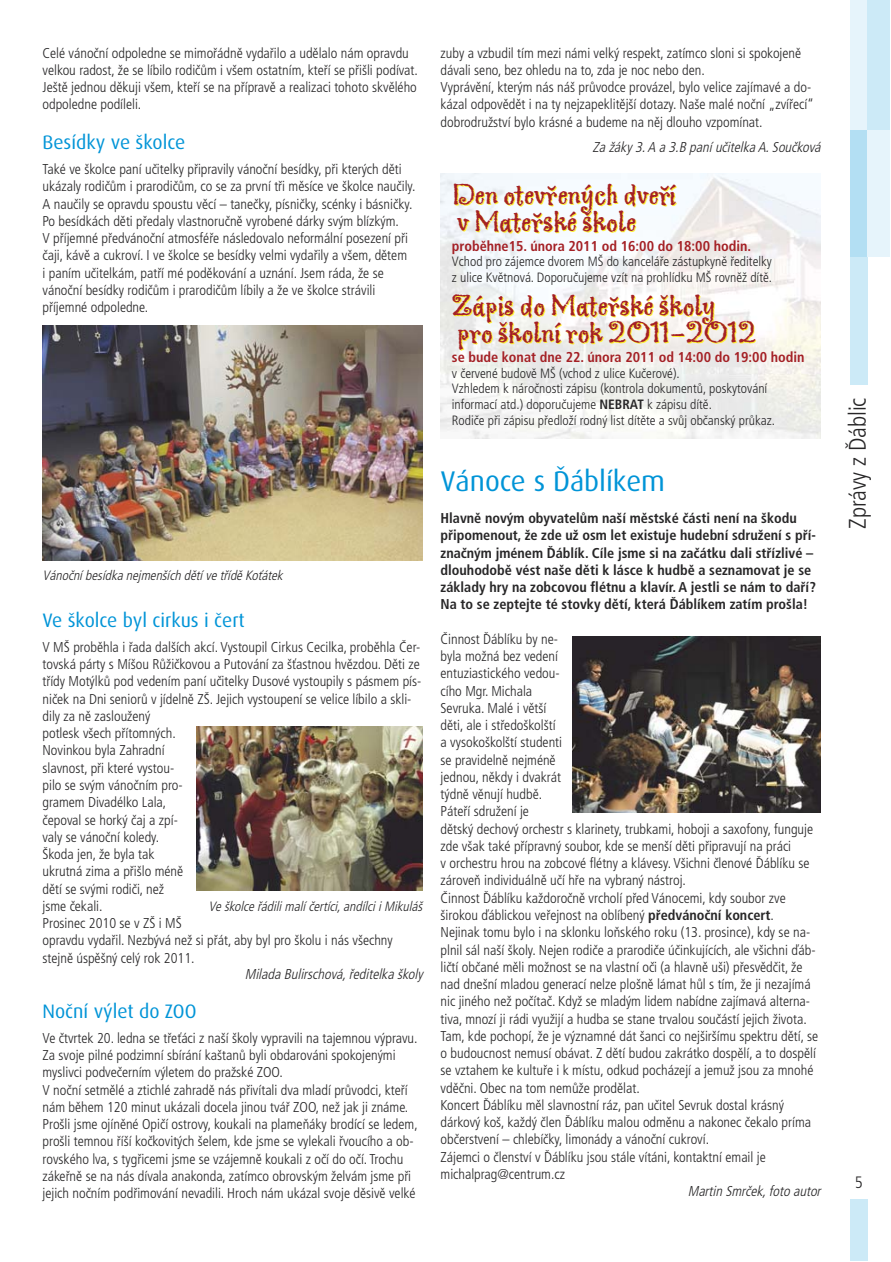
<style>
.page{position:relative;width:891px;height:1262px;background:#fff}
.page>*{position:absolute;margin:0;border:0;box-sizing:border-box;transform-origin:0 0}
.t1{font:31.5px/27px "Greymantle MVB";color:#a42025}
.t2{font:28.5px "Dax CE";color:#0094d7}
.t3{font:300 condensed 24px "Frutiger CE";color:#272627}
.t4{font:19.5px "Dax CE";color:#0094d7}
.t5{font:300 condensed 16.5px "Frutiger CE";color:#272627}
.t6{font:300 condensed 14.25px/17.2px "Frutiger CE";color:#272627}
.t7{font:700 condensed 14.25px/17.2px "Frutiger CE";color:#272627}
.t8{font:italic 300 condensed 14.25px "Frutiger CE";color:#272627}
.t9{font:700 condensed 14.25px "Frutiger CE";color:#a42025}
.t10{font:300 condensed 13.5px/15.8px "Frutiger CE";color:#272627}
.t11{font:italic 300 condensed 13.5px "Frutiger CE";color:#272627}
.s1{font-weight:700}
</style>
<div class="page">
<img style="left:440px;top:173px;width:381px;height:266px">
<div style="left:850px;top:128px;width:17px;height:129px;background:#b3dff3"></div>
<div style="left:867px;top:128px;width:23px;height:129px;background:#e6f4fb"></div>
<div style="left:850px;top:0;width:17px;height:130px;background:#e6f4fb"></div>
<div style="left:867px;top:0;width:23px;height:130px;background:#cceaf7"></div>
<div style="left:850px;top:257px;width:17px;height:128px;background:#cceaf7"></div>
<div style="left:850px;top:1199px;width:17px;height:61px;background:#cceaf7"></div>
<img style="left:43px;top:326px;width:379px;height:234px">
<img style="left:196px;top:726px;width:226px;height:164px">
<img style="left:573px;top:636px;width:248px;height:176px">
<p class="t6" style="left:43px;top:45px;width:377px">Celé vánoční odpoledne se mimořádně vydařilo a udělalo nám opravdu velkou radost, že se líbilo rodičům i všem ostatním, kteří se přišli podívat.<br>Ještě jednou děkuji všem, kteří se na přípravě a realizaci tohoto skvělého odpoledne podíleli.</p>
<h3 class="t4" style="left:43px;top:134px;width:144px">Besídky ve školce</h3>
<p class="t6" style="left:43px;top:162px;width:375px">Také ve školce paní učitelky připravily vánoční besídky, při kterých děti ukázaly rodičům i prarodičům, co se za první tři měsíce ve školce naučily.<br>A naučily se opravdu spoustu věcí – tanečky, písničky, scénky i básničky.<br>Po besídkách děti předaly vlastnoručně vyrobené dárky svým blízkým.<br>V příjemné předvánoční atmosféře následovalo neformální posezení při čaji, kávě a cukroví. I ve školce se besídky velmi vydařily a všem, dětem<br>i paním učitelkám, patří mé poděkování a uznání. Jsem ráda, že se vánoční besídky rodičům i prarodičům líbily a že ve školce strávili příjemné odpoledne.</p>
<p class="t11" style="left:43px;top:570px;width:244px">Vánoční besídka nej menších dětí ve třídě Koťátek</p>
<h3 class="t4" style="left:43px;top:612px;width:204px">Ve školce byl cirkus i čert</h3>
<p class="t6" style="left:43px;top:639px;width:380px">V MŠ proběhla i řada dalších akcí. Vystoupil Cirkus Cecilka, proběhla Čer&shy;tovská párty s Míšou Růžičkovou a Putování za šťastnou hvězdou. Děti ze třídy Motýlků pod vedením paní učitelky Dusové vystoupily s pásmem pís&shy;niček na Dni seniorů v jídelně ZŠ. Jejich vystoupení se velice líbilo a skli&shy;dily za ně zasloužený<br>potlesk všech přítomných.<br>Novinkou byla Zahradní<br>slavnost, při které vystou-<br>pilo se svým vánočním pro-<br>gramem Divadélko Lala,<br>čepoval se horký čaj a zpí-<br>valy se vánoční koledy.<br>Škoda jen, že byla tak<br>ukrutná zima a přišlo méně<br>dětí se svými rodiči, než<br>jsme čekali.<br>Prosinec 2010 se v ZŠ i MŠ<br>opravdu vydařil. Nezbývá než si přát, aby byl pro školu i nás všechny stejně úspěšný celý rok 2011.</p>
<p class="t8" style="left:245px;top:968px;width:182px">Milada Bulirschová,ředitelka školy</p>
<h3 class="t4" style="left:43px;top:1003px;width:155px">Noční výlet do ZOO</h3>
<p class="t6" style="left:43px;top:1030px;width:377px">Ve čtvrtek 20. ledna se třeťáci z naší školy vypravili na tajemnou výpravu.<br>Za svoje pilné podzimní sbírání kaštanů byli obdarováni spokojenými myslivci podvečerním výletem do pražské ZOO.<br>V noční setmělé a ztichlé zahradě nás přivítali dva mladí průvodci, kteří nám během 120 minut ukázali docela jinou tvář ZOO, než jak ji známe.<br>Prošli jsme ojíněné Opičí ostrovy, koukali na plameňáky brodící se ledem, prošli temnou říší kočkovitých šelem, kde jsme se vylekali řvoucího a ob&shy;rovského lva, s tygřicemi jsme se vzájemně koukali z očí do očí. Trochu zákeřně se na nás dívala anakonda, zatímco obrovským želvám jsme při jejich nočním podřimování nevadili. Hroch nám ukázal svoje děsivě velké</p>
<p class="t11" style="left:209px;top:901px;width:218px">Ve školce řádilimalí čertíci,andílciiMikuláš</p>
<p class="t6" style="left:441px;top:45px;width:375px">zuby a vzbudil tím mezi námi velký respekt, zatímco sloni si spokojeně dávali seno, bez ohledu na to, zda je noc nebo den.<br>Vyprávění, kterým nás náš průvodce provázel, bylo velice zajímavé a do&shy;kázal odpovědět i na ty nejzapeklitější dotazy. Naše malé noční „zvířecí“ dobrodružství bylo krásné a budeme na něj dlouho vzpomínat.</p>
<p class="t8" style="left:593px;top:141px;width:232px">Za žáky3.A a 3.B paní učitelka A. Součková</p>
<h1 class="t1" style="left:452px;top:184px;width:225px">Den otevr˘ených dver˘í v Mater˘ské škole</h1>
<p class="t9" style="left:452px;top:240px;width:301px">proběhne15. února 2011 od 16:00 do 18:00 hodin.</p>
<p class="t10" style="left:452px;top:255px;width:322px">Vchod pro zájemce dvorem MŠ do kanceláře zástupkyně ředitelky z ulice Květnová. Doporučujeme vzít na prohlídku MŠ rovněž dítě.</p>
<h1 class="t1" style="left:452px;top:295px;width:305px">Zápis do Mater˘ské školy pro školní rok 2011–2012</h1>
<p class="t9" style="left:452px;top:351px;width:354px">se bude konat dne 22. února 2011 od 14:00 do 19:00 hodin</p>
<p class="t10" style="left:452px;top:366px;width:325px">v červené budově MŠ (vchod z ulice Kučerové).<br>Vzhledem k náročnosti zápisu (kontrola dokumentů, poskytování informací atd.) doporučujeme <span class="s1">NEBRAT</span> k zápisu dítě.<br>Rodiče při zápisu předloží rodný list dítěte a svůj občanský průkaz.</p>
<h2 class="t2" style="left:441px;top:469px;width:226px">Vánoce s Ďáblíkem</h2>
<p class="t7" style="left:441px;top:510px;width:377px">Hlavně novým obyvatelům naší městské části není na škodu připomenout, že zde už osm let existuje hudební sdružení s pří&shy;značným jménem Ďáblík. Cíle jsme si na začátku dali střízlivé – dlouhodobě vést naše děti k lásce k hudbě a seznamovat je se základy hry na zobcovou flétnu a klavír. A jestli se nám to daří?<br>Na to se zeptejte té stovky dětí, která Ďáblíkem zatím prošla!</p>
<p class="t6" style="left:441px;top:631px;width:379px">Činnost Ďáblíku by ne-<br>byla možná bez vedení<br>entuziastického vedou-<br>cího Mgr. Michala<br>Sevruka. Malé i větší<br>děti, ale i středoškolští<br>a vysokoškolští studenti<br>se pravidelně nejméně<br>jednou, někdy i dvakrát<br>týdně věnují hudbě.<br>Páteří sdružení je<br>dětský dechový orchestr s klarinety, trubkami, hoboji a saxofony, funguje zde však také přípravný soubor, kde se menší děti připravují na práci<br>v orchestru hrou na zobcové flétny a klávesy. Všichni členové Ďáblíku se zároveň individuálně učí hře na vybraný nástroj.<br>Činnost Ďáblíku každoročně vrcholí před Vánocemi, kdy soubor zve širokou ďáblickou veřejnost na oblíbený <span class="s1">předvánoční koncert</span>.<br>Nejinak tomu bylo i na sklonku loňského roku (13. prosince), kdy se na&shy;plnil sál naší školy. Nejen rodiče a prarodiče účinkujících, ale všichni ďáb - ličtí občané měli možnost se na vlastní oči (a hlavně uši) přesvědčit, že nad dnešní mladou generací nelze plošně lámat hůl s tím, že ji nezajímá nic jiného než počítač. Když se mladým lidem nabídne zajímavá alterna&shy;tiva, mnozí ji rádi využijí a hudba se stane trvalou součástí jejich života.<br>Tam, kde pochopí, že je významné dát šanci co nejširšímu spektru dětí, se o budoucnost nemusí obávat. Z dětí budou zakrátko dospělí, a to dospělí se vztahem ke kultuře i k místu, odkud pocházejí a jemuž jsou za mnohé vděčni. Obec na tom nemůže prodělat.<br>Koncert Ďáblíku měl slavnostní ráz, pan učitel Sevruk dostal krásný dárkový koš, každý člen Ďáblíku malou odměnu a nakonec čekalo príma občerstvení – chlebíčky, limonády a vánoční cukroví.<br>Zájemci o členství v Ďáblíku jsou stále vítáni, kontaktní email je michalprag@centrum.cz</p>
<p class="t8" style="left:688px;top:1185px;width:137px">Martin Smrček,foto autor</p>
<h3 class="t3" style="left:848px;top:529px;width:133px;rotate:-90deg">Zprávy z Ďáblic</h3>
<p class="t5" style="left:855px;top:1175px;width:9px">5</p>
</div>
